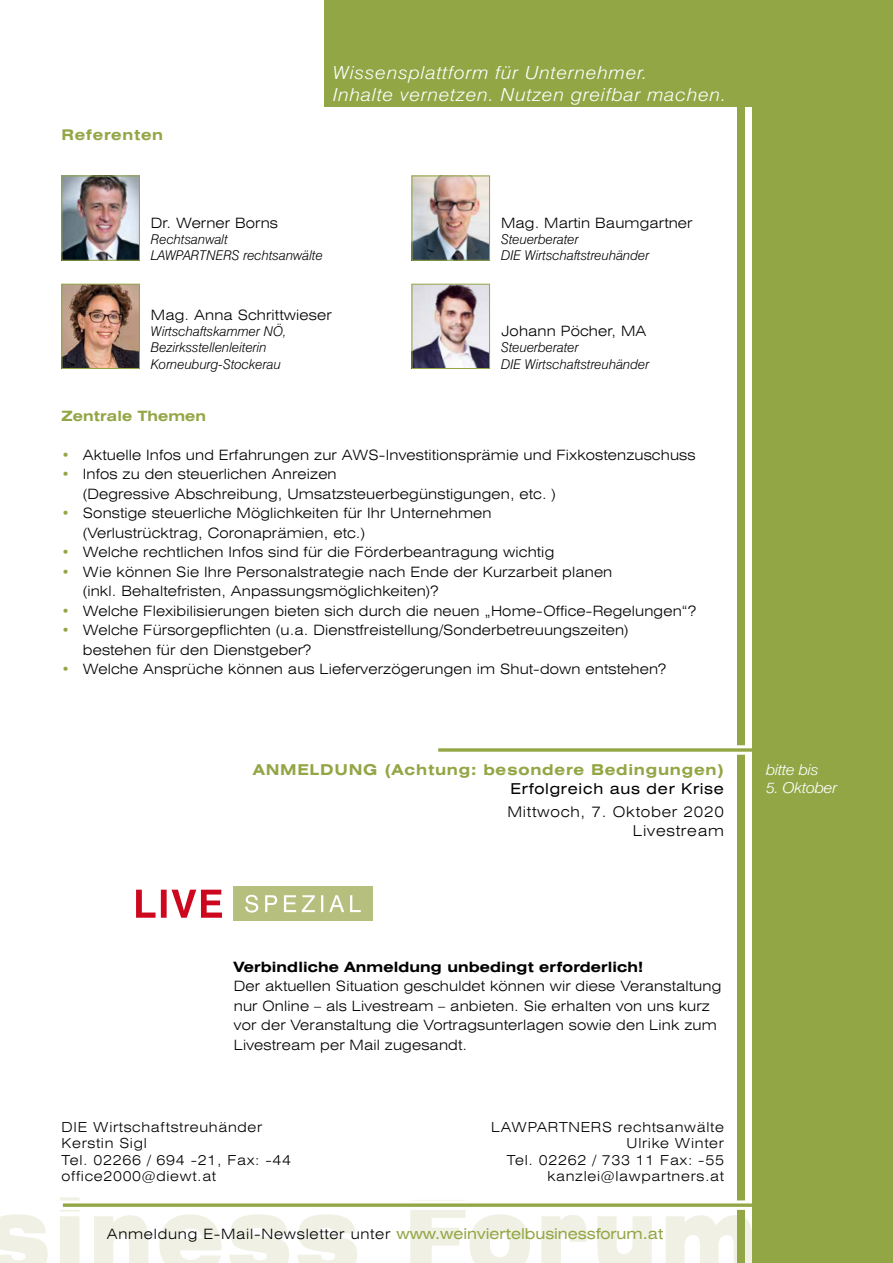
<style>
.page{position:relative;width:893px;height:1263px;background:#fff}
.page>*{position:absolute;margin:0;border:0;box-sizing:border-box;transform-origin:0 0}
.t1{font:italic 300 18px/21.6px "Swiss 721 BT";letter-spacing:.04em;color:#fff;scale:1.1 1}
.t2{font:700 expanded 15px "Swiss 721 BT";letter-spacing:.05em;color:#93a646}
.t3{font:expanded 15px "Swiss 721 BT";letter-spacing:.05em;color:#000}
.t4{font:italic 300 15px "Swiss 721 BT";letter-spacing:-.02em;color:#fff;scale:1.1 1}
.t5{font:300 expanded 15px "Swiss 721 BT";letter-spacing:.05em;color:#000}
.t6{font:300 expanded 14.7px "Swiss 721 BT";letter-spacing:.05em;color:#000}
.t7{font:700 expanded 14.7px "Swiss 721 BT";letter-spacing:.05em;color:#93a646}
.t8{font:300 expanded 14.25px/19.5px "Swiss 721 BT";letter-spacing:.01em;color:#000}
.t9{font:300 expanded 14.25px "Swiss 721 BT";letter-spacing:.05em;color:#000}
.t10{font:700 expanded 14.25px "Swiss 721 BT";letter-spacing:.01em;color:#000}
.t11{font:700 expanded 14.25px "Swiss 721 BT";letter-spacing:.01em;color:#93a646}
.t12{font:300 expanded 13.8px/16.2px "Swiss 721 BT";letter-spacing:.05em;color:#000}
.t13{font:italic 300 13.5px/16.2px "Swiss 721 BT";color:#000}
.s1{font-weight:700;color:#93a646}
.s2{font-weight:400;font-size:15px;color:#93a646}
</style>
<div class="page">
<svg style="left:0;top:1197px;width:753px;height:66px;fill:#f1f2e6"></svg>
<div style="left:738px;top:0;width:7px;height:1263px;background:#93a646"></div>
<div style="left:324px;top:0;width:569px;height:106px;background:#93a646"></div>
<svg style="left:438px;top:744px;width:315px;height:12px"></svg>
<svg style="left:58px;top:1199px;width:695px;height:12px"></svg>
<div style="left:753px;top:0;width:140px;height:1263px;background:#93a646"></div>
<img style="left:64px;top:178px;width:74px;height:80px">
<div style="left:62px;top:176px;width:78px;height:84px;border:1px solid #93a646"></div>
<img style="left:64px;top:286px;width:74px;height:81px">
<div style="left:62px;top:284px;width:78px;height:85px;border:1px solid #93a646"></div>
<img style="left:414px;top:286px;width:74px;height:81px">
<div style="left:412px;top:284px;width:78px;height:85px;border:1px solid #93a646"></div>
<img style="left:414px;top:178px;width:74px;height:80px">
<div style="left:412px;top:176px;width:78px;height:84px;border:1px solid #93a646"></div>
<svg style="left:136px;top:890px;width:86px;height:28px"></svg>
<div style="left:233px;top:887px;width:140px;height:34px;background:#b6bf7d"></div>
<svg style="left:245px;top:895px;width:116px;height:17px"></svg>
<p class="t7" style="left:62px;top:126px;width:103px">Referenten</p>
<p class="t1" style="left:333px;top:62px;width:359px">Wissensplattform für Unternehmer.<br>Inhalte vernetzen. Nutzen greifbar machen.</p>
<p class="t8" style="left:151px;top:213px;width:129px">Dr. Werner Borns</p>
<p class="t13" style="left:151px;top:231px;width:174px">Rechtsanwalt<br>LAWPARTNERS rechtsanwälte</p>
<p class="t8" style="left:501px;top:213px;width:193px">Mag. Martin Baumgartner</p>
<p class="t13" style="left:501px;top:231px;width:150px">Steuerberater<br>DIE Wirtschaftstreuhänder</p>
<p class="t8" style="left:151px;top:305px;width:182px">Mag. Anna Schrittwieser</p>
<p class="t13" style="left:151px;top:323px;width:137px">Wirtschaftskammer NÖ,<br>Bezirksstellenleiterin<br>Korneuburg-Stockerau</p>
<p class="t8" style="left:501px;top:321px;width:147px">Johann Pöcher, MA</p>
<p class="t13" style="left:501px;top:339px;width:150px">Steuerberater<br>DIE Wirtschaftstreuhänder</p>
<p class="t11" style="left:62px;top:407px;width:146px">Zentrale Themen</p>
<p class="t8" style="left:62px;top:445px;width:635px"><span class="s1">•</span> Aktuelle Infos und Erfahrungen zur AWS-Investitionsprämie und Fixkostenzuschuss</p>
<p class="t8" style="left:83px;top:464px;width:475px;text-indent:-21px"><span class="s1">•</span> Infos zu den steuerlichen Anreizen<br>(Degressive Abschreibung, Umsatzsteuerbegünstigungen, etc. )</p>
<p class="t8" style="left:83px;top:503px;width:410px;text-indent:-21px"><span class="s1">•</span> Sonstige steuerliche Möglichkeiten für Ihr Unternehmen (Verlustrücktrag, Coronaprämien, etc.)</p>
<p class="t8" style="left:62px;top:542px;width:494px"><span class="s1">•</span> Welche rechtlichen Infos sind für die Förderbeantragung wichtig</p>
<p class="t8" style="left:83px;top:562px;width:531px;text-indent:-21px"><span class="s1">•</span> Wie können Sie Ihre Personalstrategie nach Ende der Kurzarbeit planen (inkl. Behaltefristen, Anpassungsmöglichkeiten)?</p>
<p class="t8" style="left:62px;top:601px;width:636px"><span class="s1">•</span> Welche Flexibilisierungen bieten sich durch die neuen „Home-Office-Regelungen“?</p>
<p class="t8" style="left:83px;top:620px;width:547px;text-indent:-21px"><span class="s1">•</span> Welche Fürsorgepflichten (u.a. Dienstfreistellung/Sonderbetreuungszeiten) bestehen für den Dienstgeber?</p>
<p class="t8" style="left:62px;top:659px;width:606px"><span class="s1">•</span> Welche Ansprüche können aus Lieferverzögerungen im Shut-down entstehen?</p>
<p class="t2" style="left:253px;top:760px;width:472px">ANMELDUNG (Achtung: besondere Bedingungen)</p>
<p class="t3" style="left:511px;top:780px;width:215px">Erfolgreich aus der Krise</p>
<p class="t6" style="left:507px;top:803px;width:218px">Mittwoch, 7. Oktober 2020</p>
<p class="t5" style="left:633px;top:822px;width:93px">Livestream</p>
<p class="t4" style="left:766px;top:760px;width:49px">bitte bis</p>
<p class="t4" style="left:766px;top:778px;width:66px">5. Oktober</p>
<p class="t10" style="left:234px;top:958px;width:411px">Verbindliche Anmeldung unbedingt erforderlich!</p>
<p class="t8" style="left:234px;top:976px;width:489px">Der aktuellen Situation geschuldet können wir diese Veranstaltung nur Online – als Livestream – anbieten. Sie erhalten von uns kurz vor der Veranstaltung die Vortragsunterlagen sowie den Link zum Livestream per Mail zugesandt.</p>
<p class="t12" style="left:62px;top:1119px;width:231px">DIE Wirtschaftstreuhänder<br>Kerstin Sigl<br>Tel. 02266 / 694 -21, Fax: -44 office2000@diewt.at</p>
<p class="t12" style="left:491px;top:1119px;width:234px;text-align:right">LAWPARTNERS rechtsanwälte<br>Ulrike Winter<br>Tel. 02262 / 733 11 Fax: -55 kanzlei@lawpartners.at</p>
<p class="t9" style="left:107px;top:1225px;width:558px">Anmeldung E-Mail-Newsletter unter <span class="s2">www.weinviertelbusinessforum.at</span></p>
</div>
